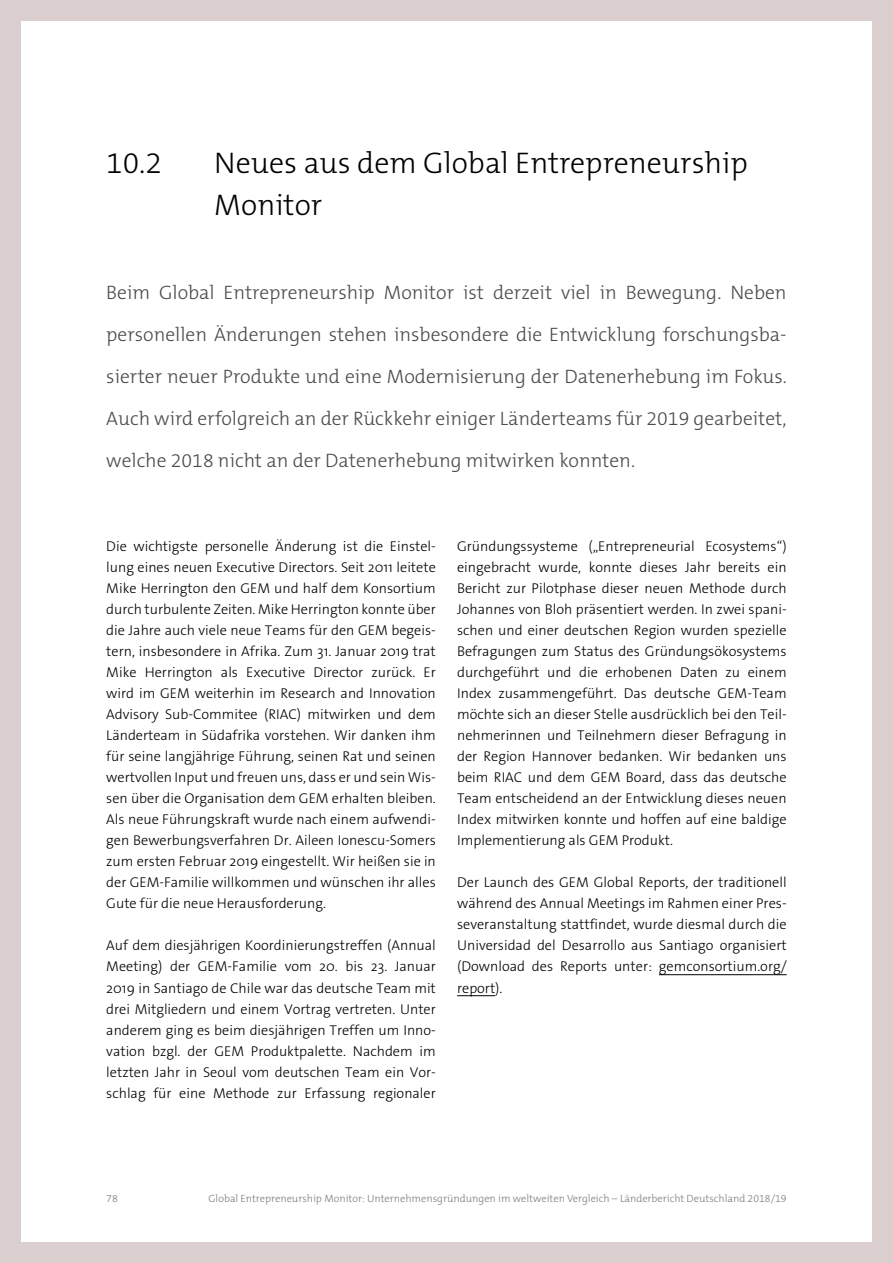
<style>
.page{position:relative;width:893px;height:1263px;background:#dbcecf}
.page>*{position:absolute;margin:0;border:0;box-sizing:border-box;transform-origin:0 0}
.t1{font:300 30px/42px "The Mix B W3";color:#000}
.t2{font:300 19.5px/42px "The Mix B W3";color:#4a4a49;text-align:justify}
.t3{font:300 14.25px/21px "The Sans Os F";color:#000;text-align:justify}
.t4{font:300 10.5px "The Mix B W3";color:#7c7b7b}
</style>
<div class="page">
<div style="left:21px;top:21px;width:851px;height:1221px;background:#fff"></div>
<hr style="left:659px;top:974px;width:128px;height:1px;background:#000">
<hr style="left:457px;top:995px;width:38px;height:1px;background:#000">
<h1 class="t1" style="left:106px;top:142px;width:57px">10.2</h1>
<h1 class="t1" style="left:214px;top:142px;width:535px">Neues aus dem Global Entrepreneurship<br>Monitor</h1>
<p class="t2" style="left:106px;top:272px;width:682px">Beim Global Entrepreneurship Monitor ist derzeit viel in Bewegung. Neben personellen Änderungen stehen insbesondere die Entwicklung forschungsba&shy;sierter neuer Produkte und eine Modernisierung der Datenerhebung im Fokus.<br>Auch wird erfolgreich an der Rückkehr einiger Länderteams für 2019 gearbeitet, welche 2018 nicht an der Datenerhebung mitwirken konnten.</p>
<p class="t3" style="left:106px;top:536px;width:331px">Die wichtigste personelle Änderung ist die Einstel&shy;lung eines neuen Executive Directors. Seit 2011 leitete Mike Herrington den GEM und half dem Konsortium durch turbulente Zeiten. Mike Herrington konnte über die Jahre auch viele neue Teams für den GEM begeis&shy;tern, insbesondere in Afrika. Zum 31. Januar 2019 trat Mike Herrington als Executive Director zurück. Er wird im GEM weiterhin im Research and Innovation Advisory Sub-Commitee (RIAC) mitwirken und dem Länderteam in Südafrika vorstehen. Wir danken ihm für seine langjährige Führung, seinen Rat und seinen wertvollen Input und freuen uns, dass er und sein Wis&shy;sen über die Organisation dem GEM erhalten bleiben.<br>Als neue Führungskraft wurde nach einem aufwendi&shy;gen Bewerbungsverfahren Dr. Aileen Ionescu-Somers zum ersten Februar 2019 eingestellt. Wir heißen sie in der GEM-Familie willkommen und wünschen ihr alles Gute für die neue Herausforderung.</p>
<p class="t3" style="left:106px;top:935px;width:331px">Auf dem diesjährigen Koordinierungstreffen (Annual Meeting) der GEM-Familie vom 20. bis 23. Januar 2019 in Santiago de Chile war das deutsche Team mit drei Mitgliedern und einem Vortrag vertreten. Unter anderem ging es beim diesjährigen Treffen um Inno&shy;vation bzgl. der GEM Produktpalette. Nachdem im letzten Jahr in Seoul vom deutschen Team ein Vor&shy;schlag für eine Methode zur Erfassung regionaler</p>
<p class="t3" style="left:457px;top:536px;width:331px">Gründungssysteme („Entrepreneurial Ecosystems“) eingebracht wurde, konnte dieses Jahr bereits ein Bericht zur Pilotphase dieser neuen Methode durch Johannes von Bloh präsentiert werden. In zwei spani&shy;schen und einer deutschen Region wurden spezielle Befragungen zum Status des Gründungsökosystems durchgeführt und die erhobenen Daten zu einem Index zusammengeführt. Das deutsche GEM-Team möchte sich an dieser Stelle ausdrücklich bei den Teil&shy;nehmerinnen und Teilnehmern dieser Befragung in der Region Hannover bedanken. Wir bedanken uns beim RIAC und dem GEM Board, dass das deutsche Team entscheidend an der Entwicklung dieses neuen Index mitwirken konnte und hoffen auf eine baldige Implementierung als GEM Produkt.</p>
<p class="t3" style="left:457px;top:872px;width:331px">Der Launch des GEM Global Reports, der traditionell während des Annual Meetings im Rahmen einer Pres&shy;severanstaltung stattfindet, wurde diesmal durch die Universidad del Desarrollo aus Santiago organisiert (Download des Reports unter: gemconsortium.org/ report).</p>
<p class="t4" style="left:106px;top:1192px;width:13px">78</p>
<p class="t4" style="left:208px;top:1192px;width:580px">Global Entrepreneurship Monitor: Unternehmensgründungen im weltweiten Vergleich – Länderbericht Deutschland 2018/19</p>
</div>
